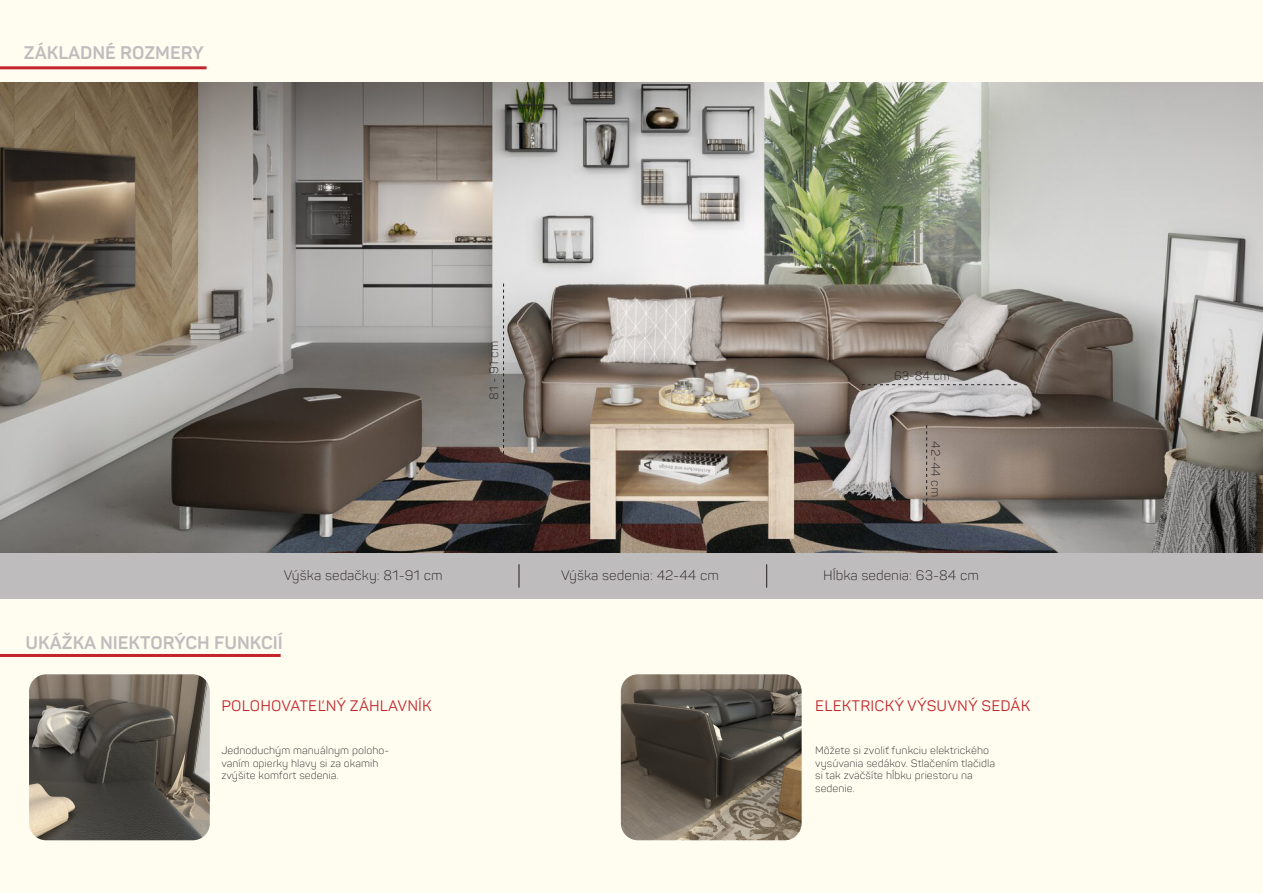
<style>
.page{position:relative;width:1263px;height:893px;background:#fffdf0}
.page>*{position:absolute;margin:0;border:0;box-sizing:border-box;transform-origin:0 0}
.t1{font:700 18px "Panton";color:#bfbcbe}
.t2{font:15px "Panton";letter-spacing:.01em;color:#c3252d}
.t3{font:300 13.5px "Panton";color:#231f20}
.t4{font:300 12px "Panton";color:#231f20}
.t5{font:300 10.5px/12.6px "Panton";color:#231f20}
</style>
<div class="page">
<hr style="left:0;top:654px;width:281px;height:3px;background:#c3252d">
<img style="left:29px;top:674px;width:181px;height:166px">
<img style="left:621px;top:674px;width:181px;height:166px">
<img style="left:0;top:83px;width:1263px;height:470px">
<svg style="left:862px;top:384px;width:155px;height:1px"></svg>
<svg style="left:926px;top:425px;width:1px;height:95px"></svg>
<svg style="left:503px;top:284px;width:1px;height:170px"></svg>
<div style="left:0;top:553px;width:1263px;height:45px;background:#bfbcbe"></div>
<hr style="left:0;top:66px;width:207px;height:3px;background:#c3252d">
<svg style="left:519px;top:564px;width:1px;height:24px"></svg>
<svg style="left:766px;top:564px;width:1px;height:24px"></svg>
<p class="t1" style="left:24px;top:42px;width:182px">ZÁKLADNÉ ROZMERY</p>
<p class="t4" style="left:487px;top:400px;width:61px;rotate:-90deg">81 - 91 cm</p>
<p class="t4" style="left:894px;top:368px;width:58px">63-84 cm</p>
<p class="t4" style="left:943px;top:441px;width:57px;rotate:90deg">42-44 cm</p>
<p class="t3" style="left:284px;top:567px;width:160px">Výška sedačky: 81-91 cm</p>
<p class="t3" style="left:561px;top:567px;width:160px">Výška sedenia: 42-44 cm</p>
<p class="t3" style="left:823px;top:567px;width:157px">Hĺbka sedenia: 63-84 cm</p>
<p class="t1" style="left:26px;top:631px;width:259px">UKÁŽKA NIEKTORÝCH FUNKCIÍ</p>
<p class="t2" style="left:221px;top:697px;width:212px">POLOHOVATEĽNÝ ZÁHLAVNÍK</p>
<p class="t2" style="left:815px;top:697px;width:217px">ELEKTRICKÝ VÝSUVNÝ SEDÁK</p>
<p class="t5" style="left:221px;top:744px;width:169px">Jednoduchým manuálnym poloho&shy;vaním opierky hlavy si za okamih zvýšite komfort sedenia.</p>
<p class="t5" style="left:815px;top:744px;width:181px">Môžete si zvoliť funkciu elektrického vysúvania sedákov. Stlačením tlačidla si tak zväčšíte hĺbku priestoru na sedenie.</p>
</div>
